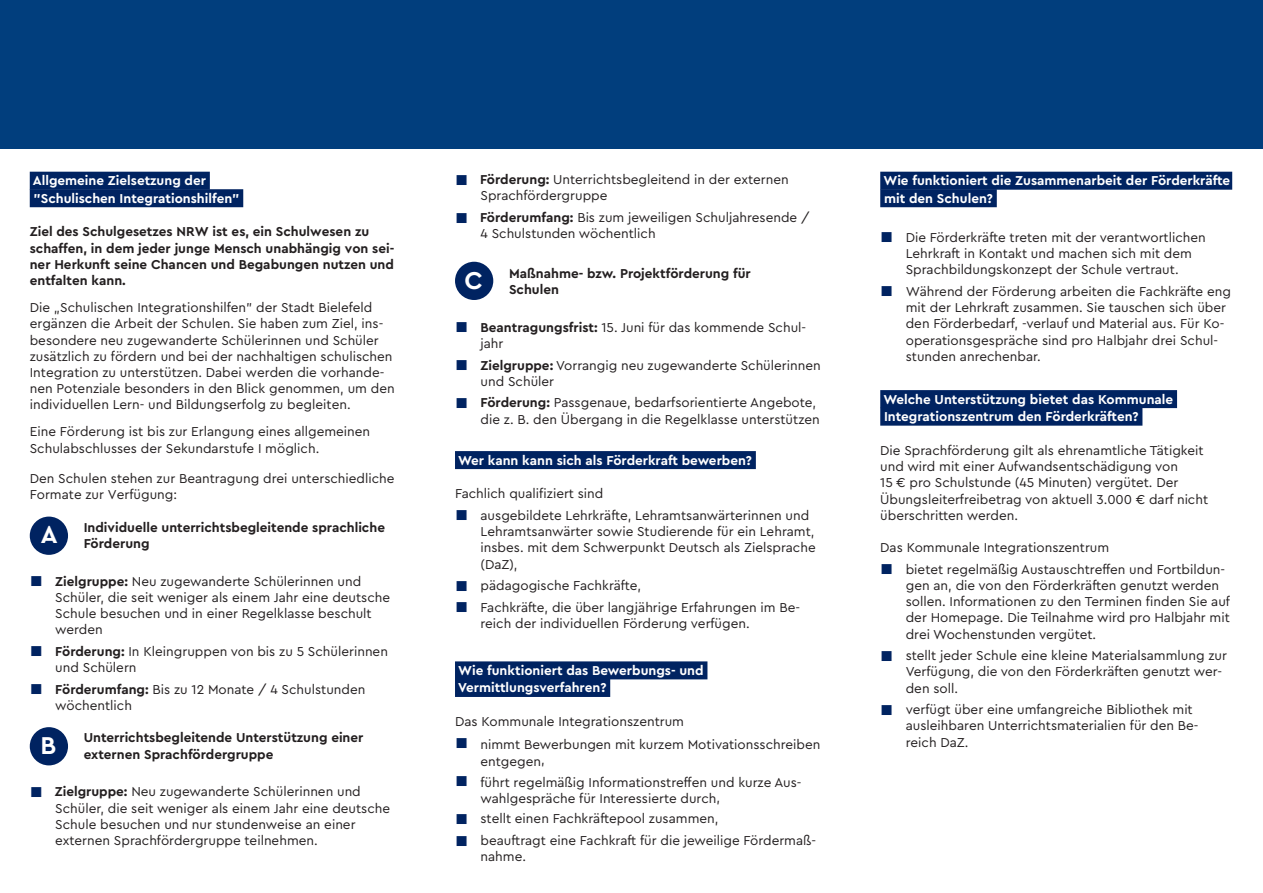
<style>
.page{position:relative;width:1263px;height:893px;background:#fff}
.page>*{position:absolute;margin:0;border:0;box-sizing:border-box;transform-origin:0 0}
.t1{font:700 25.5px "Cera Bielefeld";color:#fff}
.t2{font:13.5px/16.2px "Cera Bielefeld";color:#231f20}
.t3{font:700 13.5px/16.2px "Cera Bielefeld";color:#231f20}
.t4{font:700 13.5px/17.5px "Cera Bielefeld";color:#fff}
.s1{font-weight:700;font-size:18px;color:#002361}
.s2{font-weight:700}
</style>
<div class="page">
<div style="left:30px;top:172px;width:180px;height:18px;background:#002361"></div>
<div style="left:30px;top:189px;width:213px;height:18px;background:#002361"></div>
<div style="left:455px;top:451px;width:301px;height:18px;background:#002361"></div>
<div style="left:455px;top:661px;width:252px;height:18px;background:#002361"></div>
<div style="left:455px;top:679px;width:155px;height:18px;background:#002361"></div>
<div style="left:880px;top:172px;width:352px;height:18px;background:#002361"></div>
<div style="left:880px;top:189px;width:117px;height:18px;background:#002361"></div>
<div style="left:880px;top:390px;width:297px;height:18px;background:#002361"></div>
<div style="left:880px;top:408px;width:262px;height:18px;background:#002361"></div>
<div style="left:0;top:0;width:1263px;height:149px;background:#013e7d"></div>
<div style="left:30px;top:517px;width:38px;height:38px;background:#002361;border-radius:50%"></div>
<div style="left:30px;top:727px;width:38px;height:38px;background:#002361;border-radius:50%"></div>
<div style="left:455px;top:262px;width:38px;height:38px;background:#002361;border-radius:50%"></div>
<p class="t4" style="left:33px;top:171px;width:208px">Allgemeine Zielsetzung der "Schulischen Integrationshilfen"</p>
<p class="t3" style="left:30px;top:223px;width:366px">Ziel des Schulgesetzes NRW ist es, ein Schulwesen zu schaffen, in dem jeder junge Mensch unabhängig von sei&shy;ner Herkunft seine Chancen und Begabungen nutzen und entfalten kann.</p>
<p class="t2" style="left:30px;top:299px;width:366px">Die „Schulischen Integrationshilfen" der Stadt Bielefeld ergänzen die Arbeit der Schulen. Sie haben zum Ziel, ins&shy;besondere neu zugewanderte Schülerinnen und Schüler zusätzlich zu fördern und bei der nachhaltigen schulischen Integration zu unterstützen. Dabei werden die vorhande&shy;nen Potenziale besonders in den Blick genommen, um den individuellen Lern- und Bildungserfolg zu begleiten.</p>
<p class="t2" style="left:30px;top:423px;width:342px">Eine Förderung ist bis zur Erlangung eines allgemeinen<br>Schulabschlusses der Sekundarstufe I möglich.</p>
<p class="t2" style="left:30px;top:470px;width:366px">Den Schulen stehen zur Beantragung drei unterschiedliche<br>Formate zur Verfügung:</p>
<p class="t3" style="left:84px;top:518px;width:303px">Individuelle unterrichtsbegleitende sprachliche<br>Förderung</p>
<p class="t2" style="left:55px;top:572px;width:336px;text-indent:-26px"><span class="s1">■</span> <span class="s2">Zielgruppe:</span> Neu zugewanderte Schülerinnen und Schüler, die seit weniger als einem Jahr eine deutsche Schule besuchen und in einer Regelklasse beschult werden</p>
<p class="t2" style="left:55px;top:643px;width:334px;text-indent:-26px"><span class="s1">■</span> <span class="s2">Förderung:</span> In Kleingruppen von bis zu 5 Schülerinnen und Schülern</p>
<p class="t2" style="left:55px;top:680px;width:312px;text-indent:-26px"><span class="s1">■</span> <span class="s2">Förderumfang:</span> Bis zu 12 Monate / 4 Schulstunden wöchentlich</p>
<p class="t3" style="left:84px;top:729px;width:281px">Unterrichtsbegleitende Unterstützung einer externen Sprachfördergruppe</p>
<p class="t2" style="left:55px;top:783px;width:336px;text-indent:-26px"><span class="s1">■</span> <span class="s2">Zielgruppe:</span> Neu zugewanderte Schülerinnen und Schüler, die seit weniger als einem Jahr eine deutsche Schule besuchen und nur stundenweise an einer externen Sprachfördergruppe teilnehmen.</p>
<h1 class="t1" style="left:41px;top:517px;width:18px">A</h1>
<h1 class="t1" style="left:41px;top:729px;width:17px">B</h1>
<p class="t2" style="left:480px;top:171px;width:310px;text-indent:-26px"><span class="s1">■</span> <span class="s2">Förderung:</span> Unterrichtsbegleitend in der externen<br>Sprachfördergruppe</p>
<p class="t2" style="left:480px;top:209px;width:331px;text-indent:-26px"><span class="s1">■</span> <span class="s2">Förderumfang:</span> Bis zum jeweiligen Schuljahresende /<br>4 Schulstunden wöchentlich</p>
<p class="t3" style="left:509px;top:265px;width:243px">Maßnahme- bzw. Projektförderung für<br>Schulen</p>
<p class="t2" style="left:480px;top:319px;width:327px;text-indent:-26px"><span class="s1">■</span> <span class="s2">Beantragungsfrist:</span> 15. Juni für das kommende Schul&shy;jahr</p>
<p class="t2" style="left:480px;top:356px;width:342px;text-indent:-26px"><span class="s1">■</span> <span class="s2">Zielgruppe:</span> Vorrangig neu zugewanderte Schülerinnen und Schüler</p>
<p class="t2" style="left:455px;top:394px;width:366px;text-align:right"><span class="s1">■</span> <span class="s2">Förderung:</span> Passgenaue, bedarfsorientierte Angebote, die z. B. den Übergang in die Regelklasse unterstützen</p>
<p class="t4" style="left:458px;top:451px;width:295px">Wer kann kann sich als Förderkraft bewerben?</p>
<p class="t2" style="left:455px;top:485px;width:150px">Fachlich qualifiziert sind</p>
<p class="t2" style="left:480px;top:507px;width:337px;text-indent:-26px"><span class="s1">■</span> ausgebildete Lehrkräfte, Lehramtsanwärterinnen und Lehramtsanwärter sowie Studierende für ein Lehramt, insbes. mit dem Schwerpunkt Deutsch als Zielsprache (DaZ),</p>
<p class="t2" style="left:455px;top:577px;width:187px"><span class="s1">■</span> pädagogische Fachkräfte,</p>
<p class="t2" style="left:480px;top:598px;width:321px;text-indent:-26px"><span class="s1">■</span> Fachkräfte, die über langjährige Erfahrungen im Be&shy;reich der individuellen Förderung verfügen.</p>
<p class="t4" style="left:458px;top:661px;width:247px">Wie funktioniert das Bewerbungs- und<br>Vermittlungsverfahren?</p>
<p class="t2" style="left:455px;top:713px;width:231px">Das Kommunale Integrationszentrum</p>
<p class="t2" style="left:480px;top:736px;width:341px;text-indent:-26px"><span class="s1">■</span> nimmt Bewerbungen mit kurzem Motivationsschreiben entgegen,</p>
<p class="t2" style="left:480px;top:774px;width:323px;text-indent:-26px"><span class="s1">■</span> führt regelmäßig Informationstreffen und kurze Aus&shy;wahlgespräche für Interessierte durch,</p>
<p class="t2" style="left:455px;top:810px;width:265px"><span class="s1">■</span> stellt einen Fachkräftepool zusammen,</p>
<p class="t2" style="left:480px;top:832px;width:337px;text-indent:-26px"><span class="s1">■</span> beauftragt eine Fachkraft für die jeweilige Fördermaß&shy;nahme.</p>
<h1 class="t1" style="left:465px;top:263px;width:20px">C</h1>
<p class="t4" style="left:883px;top:171px;width:348px">Wie funktioniert die Zusammenarbeit der Förderkräfte mit den Schulen?</p>
<p class="t2" style="left:906px;top:229px;width:302px;text-indent:-26px"><span class="s1">■</span> Die Förderkräfte treten mit der verantwortlichen<br>Lehrkraft in Kontakt und machen sich mit dem<br>Sprachbildungskonzept der Schule vertraut.</p>
<p class="t2" style="left:906px;top:283px;width:327px;text-indent:-26px"><span class="s1">■</span> Während der Förderung arbeiten die Fachkräfte eng mit der Lehrkraft zusammen. Sie tauschen sich über den Förderbedarf, -verlauf und Material aus. Für Ko&shy;operationsgespräche sind pro Halbjahr drei Schul&shy;stunden anrechenbar.</p>
<p class="t4" style="left:883px;top:390px;width:291px">Welche Unterstützung bietet das Kommunale<br>Integrationszentrum den Förderkräften?</p>
<p class="t2" style="left:880px;top:442px;width:329px">Die Sprachförderung gilt als ehrenamtliche Tätigkeit und wird mit einer Aufwandsentschädigung von<br>15 € pro Schulstunde (45 Minuten) vergütet. Der Übungsleiterfreibetrag von aktuell 3.000 € darf nicht überschritten werden.</p>
<p class="t2" style="left:880px;top:539px;width:231px">Das Kommunale Integrationszentrum</p>
<p class="t2" style="left:906px;top:560px;width:326px;text-indent:-26px"><span class="s1">■</span> bietet regelmäßig Austauschtreffen und Fortbildun&shy;gen an, die von den Förderkräften genutzt werden sollen. Informationen zu den Terminen finden Sie auf der Homepage. Die Teilnahme wird pro Halbjahr mit drei Wochenstunden vergütet.</p>
<p class="t2" style="left:906px;top:647px;width:323px;text-indent:-26px"><span class="s1">■</span> stellt jeder Schule eine kleine Materialsammlung zur<br>Verfügung, die von den Förderkräften genutzt wer&shy;den soll.</p>
<p class="t2" style="left:906px;top:701px;width:294px;text-indent:-26px"><span class="s1">■</span> verfügt über eine umfangreiche Bibliothek mit ausleihbaren Unterrichtsmaterialien für den Be&shy;reich DaZ.</p>
</div>
